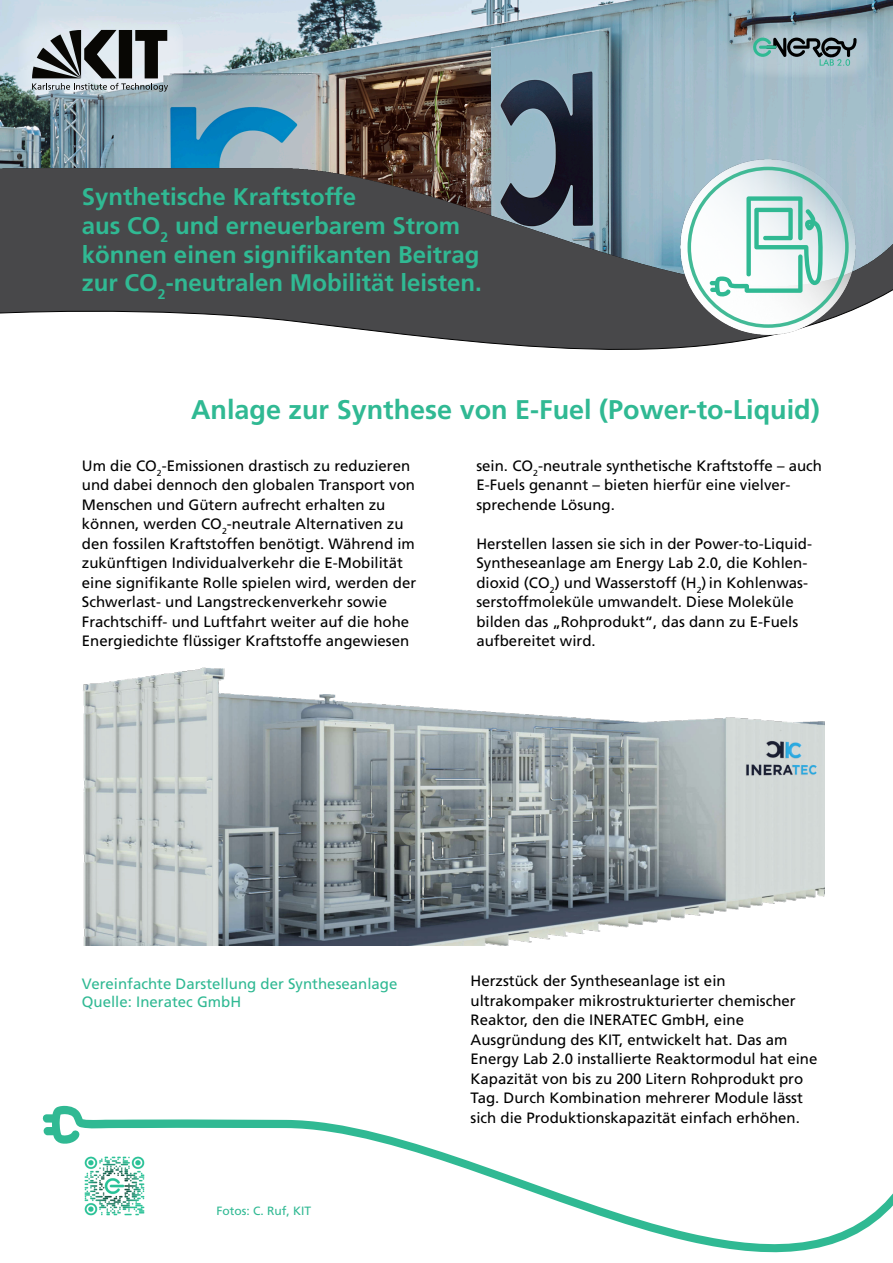
<style>
.page{position:relative;width:893px;height:1263px;background:#fff}
.page>*{position:absolute;margin:0;border:0;box-sizing:border-box;transform-origin:0 0}
.t1{font:700 27px "Frutiger LT Std";color:#30b993}
.t2{font:700 24px/28.8px "Frutiger LT Std";color:#30b993}
.t3{font:15px/19.5px "Frutiger LT Std";color:#000}
.t4{font:15px/18px "Frutiger LT Std";color:#30b993}
.t5{font:12px "Frutiger LT Std";color:#30b993}
</style>
<div class="page">
<svg style="left:0;top:285px;width:893px;height:65px;fill:#48484a"></svg>
<img style="left:0;top:0;width:893px;height:285px">
<img style="left:680px;top:159px;width:176px;height:176px">
<svg style="left:687px;top:167px;width:162px;height:161px"></svg>
<img style="left:737px;top:26px;width:131px;height:52px">
<img style="left:18px;top:16px;width:165px;height:89px">
<svg style="left:752px;top:37px;width:105px;height:29px;background:#7b9598"></svg>
<svg style="left:42px;top:1106px;width:851px;height:147px"></svg>
<img style="left:83px;top:667px;width:741px;height:278px">
<svg style="left:32px;top:30px;width:136px;height:62px;background:#818588"></svg>
<h2 class="t2" style="left:82px;top:185px;width:401px">Synthetische Kraftstoffe<br>aus CO<sub>2</sub> und erneuerbarem Strom können einen signifikanten Beitrag zur CO<sub>2</sub>-neutralen Mobilität leisten.</h2>
<h1 class="t1" style="left:191px;top:398px;width:630px">Anlage zur Synthese von E-Fuel (Power-to-Liquid)</h1>
<p class="t3" style="left:82px;top:457px;width:336px">Um die CO<sub>2</sub>-Emissionen drastisch zu reduzieren und dabei dennoch den globalen Transport von Menschen und Gütern aufrecht erhalten zu können, werden CO<sub>2</sub>-neutrale Alternativen zu den fossilen Kraftstoffen benötigt. Während im zukünftigen Individualverkehr die E-Mobilität eine signifikante Rolle spielen wird, werden der Schwerlast- und Langstreckenverkehr sowie Frachtschiff- und Luftfahrt weiter auf die hohe Energiedichte flüssiger Kraftstoffe angewiesen</p>
<p class="t3" style="left:476px;top:457px;width:347px">sein. CO<sub>2</sub>-neutrale synthetische Kraftstoffe – auch<br>E-Fuels genannt – bieten hierfür eine vielver&shy;sprechende Lösung.</p>
<p class="t3" style="left:476px;top:535px;width:337px">Herstellen lassen sie sich in der Power-to-Liquid-Syntheseanlage am Energy Lab 2.0, die Kohlen&shy;dioxid (CO<sub>2</sub>) und Wasserstoff (H<sub>2</sub>) in Kohlenwas&shy;serstoffmoleküle umwandelt. Diese Moleküle bilden das „Rohprodukt“, das dann zu E-Fuels aufbereitet wird.</p>
<p class="t4" style="left:82px;top:976px;width:317px">Vereinfachte Darstellung der Syntheseanlage<br>Quelle: Ineratec GmbH</p>
<p class="t5" style="left:216px;top:1206px;width:96px">Fotos: C. Ruf, KIT</p>
<p class="t3" style="left:471px;top:973px;width:348px">Herzstück der Syntheseanlage ist ein ultrakompaker mikrostrukturierter chemischer Reaktor, den die INERATEC GmbH, eine Ausgründung des KIT, entwickelt hat. Das am Energy Lab 2.0 installierte Reaktormodul hat eine Kapazität von bis zu 200 Litern Rohprodukt pro Tag. Durch Kombination mehrerer Module lässt sich die Produktionskapazität einfach erhöhen.</p>
</div>
